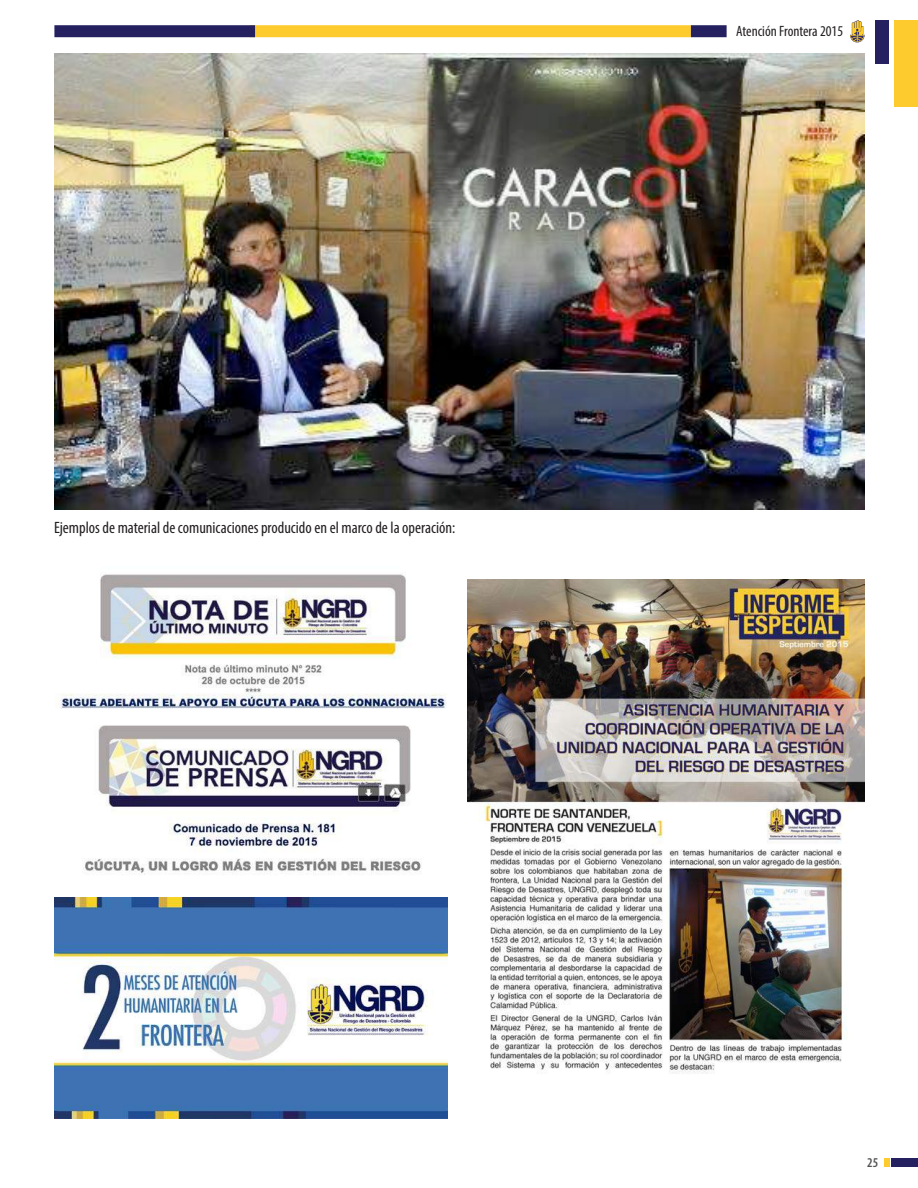
<style>
.page{position:relative;width:918px;height:1188px;background:#fff}
.page>*{position:absolute;margin:0;border:0;box-sizing:border-box;transform-origin:0 0}
.t1{font:condensed 16.5px "Myriad Pro";color:#231f20}
.t2{font:condensed 15px "Myriad Pro";color:#231f20}
.t3{font:600 condensed 13.5px "Myriad Pro";color:#535355}
</style>
<div class="page">
<div style="left:894px;top:20px;width:24px;height:86px;background:#fecb2f"></div>
<div style="left:876px;top:20px;width:13px;height:43px;background:#252161"></div>
<div style="left:250px;top:25px;width:441px;height:12px;background:#fecb2f"></div>
<div style="left:54px;top:25px;width:201px;height:12px;background:#252161"></div>
<div style="left:691px;top:25px;width:36px;height:12px;background:#252161"></div>
<svg style="left:850px;top:20px;width:15px;height:22px"></svg>
<div style="left:891px;top:1158px;width:27px;height:9px;background:#252161"></div>
<div style="left:884px;top:1158px;width:6px;height:9px;background:#fecb2f"></div>
<img style="left:54px;top:54px;width:811px;height:455px">
<img style="left:56px;top:574px;width:391px;height:135px">
<img style="left:83px;top:725px;width:339px;height:150px">
<img style="left:468px;top:579px;width:396px;height:495px">
<img style="left:54px;top:897px;width:394px;height:221px">
<p class="t1" style="left:54px;top:517px;width:403px">Ejemplos de material de comunicaciones producido en el marco de la operación:</p>
<p class="t2" style="left:736px;top:22px;width:108px">Atención Frontera 2015</p>
<p class="t3" style="left:867px;top:1156px;width:13px">25</p>
</div>
